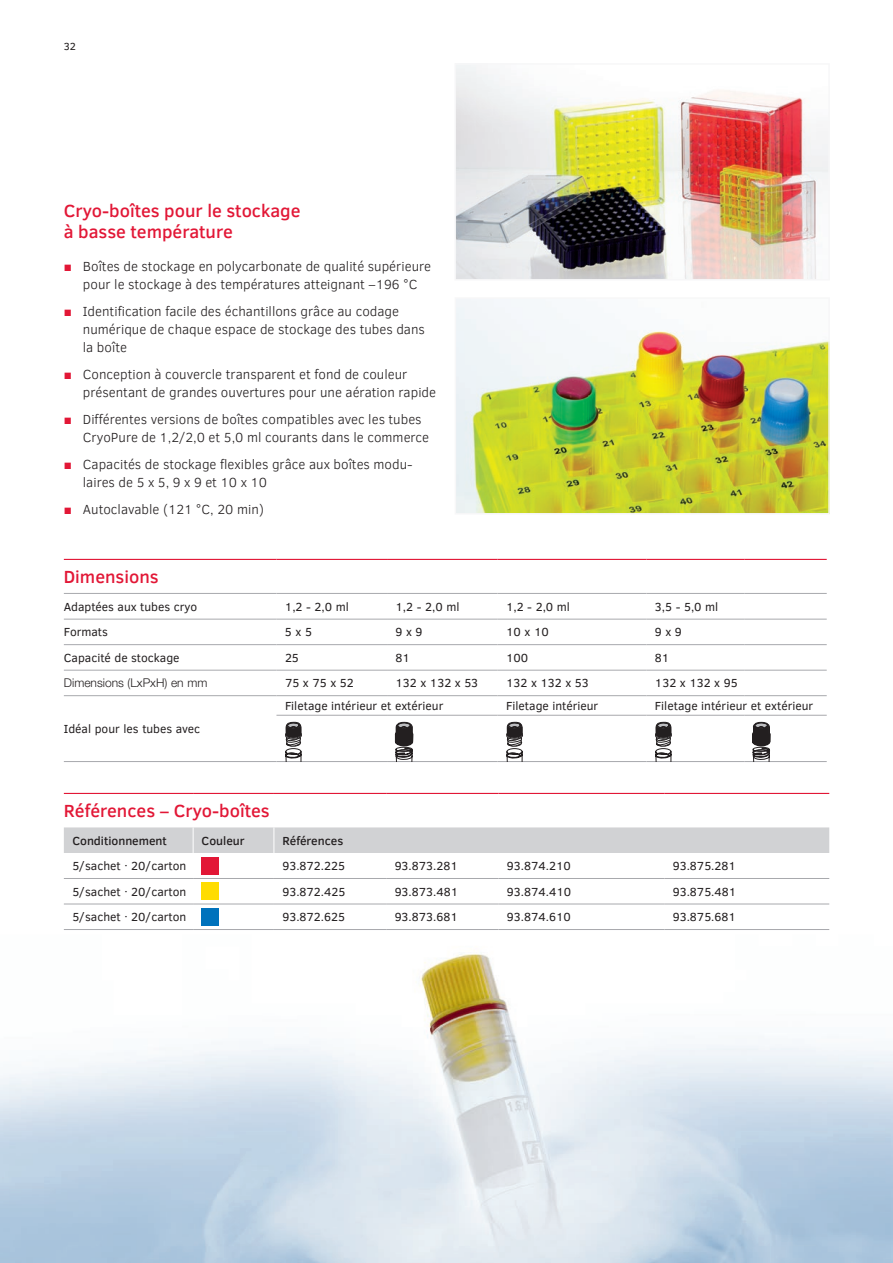
<style>
.page{position:relative;width:893px;height:1263px;background:#fff}
.page>*{position:absolute;margin:0;border:0;box-sizing:border-box;transform-origin:0 0}
.t1{font:500 18px/21px "Clear Sans";color:#e21736}
.t2{font:300 13.5px/18px "Clear Sans";color:#231f20}
.t3{font:12px "Clear Sans";color:#231f20}
.t4{font:500 12px "Clear Sans";color:#231f20}
.t5{font:300 12px "Helvetica Neue LTW1 G";color:#231f20}
.t6{font:10.5px "Clear Sans";color:#231f20}
.s1{font-weight:400;color:#e21736}
</style>
<div class="page">
<img style="left:0;top:882px;width:893px;height:381px">
<hr style="left:64px;top:559px;width:212px;height:1px;background:#e21736">
<hr style="left:276px;top:559px;width:111px;height:1px;background:#e21736">
<hr style="left:387px;top:559px;width:111px;height:1px;background:#e21736">
<hr style="left:498px;top:559px;width:148px;height:1px;background:#e21736">
<hr style="left:646px;top:559px;width:98px;height:1px;background:#e21736">
<hr style="left:744px;top:559px;width:83px;height:1px;background:#e21736">
<hr style="left:64px;top:619px;width:212px;height:1px;background:#a8a9ad">
<hr style="left:276px;top:619px;width:111px;height:1px;background:#a8a9ad">
<hr style="left:387px;top:619px;width:111px;height:1px;background:#a8a9ad">
<hr style="left:498px;top:619px;width:148px;height:1px;background:#a8a9ad">
<hr style="left:646px;top:619px;width:98px;height:1px;background:#a8a9ad">
<hr style="left:744px;top:619px;width:83px;height:1px;background:#a8a9ad">
<hr style="left:64px;top:644px;width:212px;height:1px;background:#a8a9ad">
<hr style="left:276px;top:644px;width:111px;height:1px;background:#a8a9ad">
<hr style="left:387px;top:644px;width:111px;height:1px;background:#a8a9ad">
<hr style="left:498px;top:644px;width:148px;height:1px;background:#a8a9ad">
<hr style="left:646px;top:644px;width:98px;height:1px;background:#a8a9ad">
<hr style="left:744px;top:644px;width:83px;height:1px;background:#a8a9ad">
<hr style="left:64px;top:670px;width:212px;height:1px;background:#a8a9ad">
<hr style="left:276px;top:670px;width:111px;height:1px;background:#a8a9ad">
<hr style="left:387px;top:670px;width:111px;height:1px;background:#a8a9ad">
<hr style="left:498px;top:670px;width:148px;height:1px;background:#a8a9ad">
<hr style="left:646px;top:670px;width:98px;height:1px;background:#a8a9ad">
<hr style="left:744px;top:670px;width:83px;height:1px;background:#a8a9ad">
<hr style="left:64px;top:695px;width:212px;height:1px;background:#a8a9ad">
<hr style="left:64px;top:761px;width:212px;height:1px;background:#a8a9ad">
<hr style="left:276px;top:695px;width:111px;height:1px;background:#a8a9ad">
<hr style="left:387px;top:695px;width:111px;height:1px;background:#a8a9ad">
<hr style="left:498px;top:695px;width:148px;height:1px;background:#a8a9ad">
<hr style="left:646px;top:695px;width:98px;height:1px;background:#a8a9ad">
<hr style="left:744px;top:695px;width:83px;height:1px;background:#a8a9ad">
<hr style="left:276px;top:715px;width:111px;height:1px;background:#a8a9ad">
<hr style="left:387px;top:715px;width:111px;height:1px;background:#a8a9ad">
<hr style="left:498px;top:715px;width:148px;height:1px;background:#a8a9ad">
<hr style="left:646px;top:715px;width:98px;height:1px;background:#a8a9ad">
<hr style="left:744px;top:715px;width:83px;height:1px;background:#a8a9ad">
<hr style="left:276px;top:761px;width:111px;height:1px;background:#a8a9ad">
<hr style="left:387px;top:761px;width:111px;height:1px;background:#a8a9ad">
<hr style="left:498px;top:761px;width:148px;height:1px;background:#a8a9ad">
<hr style="left:646px;top:761px;width:98px;height:1px;background:#a8a9ad">
<hr style="left:744px;top:761px;width:83px;height:1px;background:#a8a9ad">
<hr style="left:64px;top:593px;width:212px;height:1px;background:#a8a9ad">
<hr style="left:276px;top:593px;width:111px;height:1px;background:#a8a9ad">
<hr style="left:387px;top:593px;width:111px;height:1px;background:#a8a9ad">
<hr style="left:498px;top:593px;width:148px;height:1px;background:#a8a9ad">
<hr style="left:646px;top:593px;width:98px;height:1px;background:#a8a9ad">
<hr style="left:744px;top:593px;width:83px;height:1px;background:#a8a9ad">
<svg style="left:285px;top:722px;width:17px;height:39px"></svg>
<svg style="left:395px;top:722px;width:18px;height:39px"></svg>
<svg style="left:506px;top:722px;width:17px;height:39px"></svg>
<svg style="left:655px;top:722px;width:17px;height:39px"></svg>
<svg style="left:752px;top:722px;width:18px;height:39px"></svg>
<hr style="left:64px;top:793px;width:129px;height:1px;background:#e21736">
<hr style="left:193px;top:793px;width:81px;height:1px;background:#e21736">
<hr style="left:274px;top:793px;width:112px;height:1px;background:#e21736">
<hr style="left:386px;top:793px;width:112px;height:1px;background:#e21736">
<hr style="left:498px;top:793px;width:166px;height:1px;background:#e21736">
<hr style="left:664px;top:793px;width:165px;height:1px;background:#e21736">
<div style="left:64px;top:827px;width:765px;height:26px;background:#d1d2d4"></div>
<hr style="left:64px;top:878px;width:129px;height:1px;background:#a8a9ad">
<hr style="left:193px;top:878px;width:81px;height:1px;background:#a8a9ad">
<hr style="left:274px;top:878px;width:112px;height:1px;background:#a8a9ad">
<hr style="left:386px;top:878px;width:112px;height:1px;background:#a8a9ad">
<hr style="left:498px;top:878px;width:166px;height:1px;background:#a8a9ad">
<hr style="left:664px;top:878px;width:165px;height:1px;background:#a8a9ad">
<hr style="left:64px;top:904px;width:129px;height:1px;background:#a8a9ad">
<hr style="left:193px;top:904px;width:81px;height:1px;background:#a8a9ad">
<hr style="left:274px;top:904px;width:112px;height:1px;background:#a8a9ad">
<hr style="left:386px;top:904px;width:112px;height:1px;background:#a8a9ad">
<hr style="left:498px;top:904px;width:166px;height:1px;background:#a8a9ad">
<hr style="left:664px;top:904px;width:165px;height:1px;background:#a8a9ad">
<hr style="left:64px;top:929px;width:129px;height:1px;background:#a8a9ad">
<hr style="left:193px;top:929px;width:81px;height:1px;background:#a8a9ad">
<hr style="left:274px;top:929px;width:112px;height:1px;background:#a8a9ad">
<hr style="left:386px;top:929px;width:112px;height:1px;background:#a8a9ad">
<hr style="left:498px;top:929px;width:166px;height:1px;background:#a8a9ad">
<hr style="left:664px;top:929px;width:165px;height:1px;background:#a8a9ad">
<div style="left:202px;top:857px;width:17px;height:17px;background:#e21736"></div>
<div style="left:202px;top:883px;width:17px;height:17px;background:#ffdc01"></div>
<div style="left:202px;top:908px;width:17px;height:17px;background:#0072bc"></div>
<img style="left:457px;top:66px;width:370px;height:212px">
<div style="left:454px;top:63px;width:376px;height:218px;border:2px solid #f7f7f8"></div>
<img style="left:458px;top:300px;width:369px;height:211px">
<div style="left:455px;top:297px;width:375px;height:217px;border:2px solid #f7f7f8"></div>
<p class="t6" style="left:64px;top:39px;width:14px">32</p>
<h1 class="t1" style="left:64px;top:200px;width:238px">Cryo-boîtes pour le stockage à basse température</h1>
<p class="t2" style="left:64px;top:257px;width:369px;text-align:center"><span class="s1">■</span> Boîtes de stockage en polycarbonate de qualité supérieure pour le stockage à des températures atteignant –196 °C</p>
<p class="t2" style="left:83px;top:302px;width:344px;text-indent:-19px"><span class="s1">■</span> Identification facile des échantillons grâce au codage numérique de chaque espace de stockage des tubes dans la boîte</p>
<p class="t2" style="left:83px;top:365px;width:355px;text-indent:-19px"><span class="s1">■</span> Conception à couvercle transparent et fond de couleur présentant de grandes ouvertures pour une aération rapide</p>
<p class="t2" style="left:83px;top:410px;width:348px;text-indent:-19px"><span class="s1">■</span> Différentes versions de boîtes compatibles avec les tubes<br>CryoPure de 1,2/2,0 et 5,0 ml courants dans le commerce</p>
<p class="t2" style="left:83px;top:455px;width:331px;text-indent:-19px"><span class="s1">■</span> Capacités de stockage flexibles grâce aux boîtes modu&shy;laires de 5 x 5, 9 x 9 et 10 x 10</p>
<p class="t2" style="left:64px;top:500px;width:202px"><span class="s1">■</span> Autoclavable (121 °C, 20 min)</p>
<h1 class="t1" style="left:64px;top:566px;width:96px">Dimensions</h1>
<p class="t3" style="left:64px;top:599px;width:135px">Adaptées aux tubes cryo</p>
<p class="t3" style="left:285px;top:599px;width:65px">1,2 - 2,0 ml</p>
<p class="t3" style="left:396px;top:599px;width:65px">1,2 - 2,0 ml</p>
<p class="t3" style="left:506px;top:599px;width:65px">1,2 - 2,0 ml</p>
<p class="t3" style="left:655px;top:599px;width:65px">3,5 - 5,0 ml</p>
<p class="t3" style="left:64px;top:624px;width:46px">Formats</p>
<p class="t3" style="left:285px;top:624px;width:28px">5 x 5</p>
<p class="t3" style="left:396px;top:624px;width:28px">9 x 9</p>
<p class="t3" style="left:506px;top:624px;width:44px">10 x 10</p>
<p class="t3" style="left:655px;top:624px;width:28px">9 x 9</p>
<p class="t3" style="left:64px;top:650px;width:117px">Capacité de stockage</p>
<p class="t3" style="left:285px;top:650px;width:15px">25</p>
<p class="t3" style="left:396px;top:650px;width:16px">81</p>
<p class="t3" style="left:506px;top:650px;width:24px">100</p>
<p class="t3" style="left:655px;top:650px;width:16px">81</p>
<p class="t5" style="left:64px;top:676px;width:145px">Dimensions (LxPxH) en mm</p>
<p class="t3" style="left:285px;top:675px;width:70px">75 x 75 x 52</p>
<p class="t3" style="left:396px;top:675px;width:84px">132 x 132 x 53</p>
<p class="t3" style="left:506px;top:675px;width:84px">132 x 132 x 53</p>
<p class="t3" style="left:655px;top:675px;width:84px">132 x 132 x 95</p>
<p class="t3" style="left:64px;top:721px;width:138px">Idéal pour les tubes avec</p>
<p class="t3" style="left:285px;top:698px;width:160px">Filetage intérieur et extérieur</p>
<p class="t3" style="left:506px;top:698px;width:94px">Filetage intérieur</p>
<p class="t3" style="left:655px;top:698px;width:160px">Filetage intérieur et extérieur</p>
<h1 class="t1" style="left:64px;top:800px;width:207px">Références – Cryo-boîtes</h1>
<p class="t4" style="left:72px;top:832px;width:96px">Conditionnement</p>
<p class="t4" style="left:202px;top:832px;width:45px">Couleur</p>
<p class="t4" style="left:282px;top:832px;width:62px">Références</p>
<p class="t3" style="left:72px;top:858px;width:116px">5/sachet · 20/carton</p>
<p class="t3" style="left:282px;top:858px;width:64px">93.872.225</p>
<p class="t3" style="left:395px;top:858px;width:65px">93.873.281</p>
<p class="t3" style="left:507px;top:858px;width:65px">93.874.210</p>
<p class="t3" style="left:673px;top:858px;width:65px">93.875.281</p>
<p class="t3" style="left:72px;top:883px;width:116px">5/sachet · 20/carton</p>
<p class="t3" style="left:282px;top:883px;width:65px">93.872.425</p>
<p class="t3" style="left:395px;top:883px;width:65px">93.873.481</p>
<p class="t3" style="left:507px;top:883px;width:66px">93.874.410</p>
<p class="t3" style="left:673px;top:883px;width:65px">93.875.481</p>
<p class="t3" style="left:72px;top:909px;width:116px">5/sachet · 20/carton</p>
<p class="t3" style="left:282px;top:909px;width:64px">93.872.625</p>
<p class="t3" style="left:395px;top:909px;width:65px">93.873.681</p>
<p class="t3" style="left:507px;top:909px;width:65px">93.874.610</p>
<p class="t3" style="left:673px;top:909px;width:65px">93.875.681</p>
</div>
